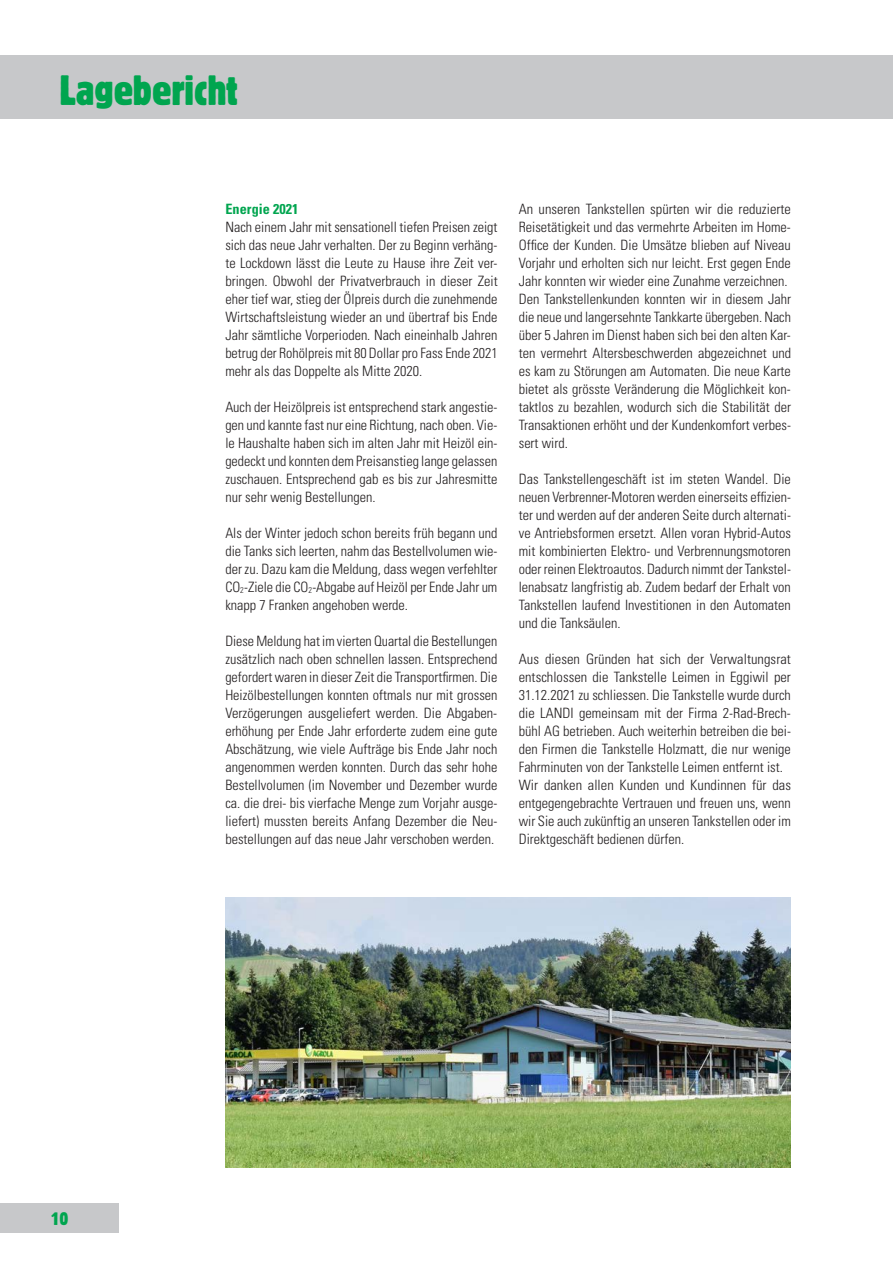
<style>
.page{position:relative;width:893px;height:1263px;background:#fff}
.page>*{position:absolute;margin:0;border:0;box-sizing:border-box;transform-origin:0 0}
.t1{font:condensed 42px "Block Pro";color:#00a54f}
.t2{font:condensed 18px "Block Pro";color:#00a54f}
.t3{font:300 condensed 14.25px/18px "Univers LT Std";color:#231f20;text-align:justify}
.t4{font:700 condensed 14.25px "Univers LT Std";letter-spacing:.005em;color:#00a54f}
</style>
<div class="page">
<img style="left:225px;top:898px;width:566px;height:269px">
<div style="left:0;top:1203px;width:119px;height:30px;background:#c7c8ca"></div>
<div style="left:0;top:55px;width:893px;height:64px;background:#c7c8ca"></div>
<h1 class="t1" style="left:60px;top:63px;width:180px">Lagebericht</h1>
<p class="t4" style="left:225px;top:200px;width:75px">Energie 2021</p>
<p class="t3" style="left:225px;top:218px;width:274px">Nach einem Jahr mit sensationell tiefen Preisen zeigt sich das neue Jahr verhalten. Der zu Beginn verhäng&shy;te Lockdown lässt die Leute zu Hause ihre Zeit ver&shy;bringen. Obwohl der Privatverbrauch in dieser Zeit eher tief war, stieg der Ölpreis durch die zunehmende Wirtschaftsleistung wieder an und übertraf bis Ende Jahr sämtliche Vorperioden. Nach eineinhalb Jahren betrug der Rohölpreis mit 80 Dollar pro Fass Ende 2021 mehr als das Doppelte als Mitte 2020.</p>
<p class="t3" style="left:225px;top:398px;width:274px">Auch der Heizölpreis ist entsprechend stark angestie&shy;gen und kannte fast nur eine Richtung, nach oben. Vie&shy;le Haushalte haben sich im alten Jahr mit Heizöl ein&shy;gedeckt und konnten dem Preisanstieg lange gelassen zuschauen. Entsprechend gab es bis zur Jahresmitte nur sehr wenig Bestellungen.</p>
<p class="t3" style="left:225px;top:524px;width:274px">Als der Winter jedoch schon bereits früh begann und die Tanks sich leerten, nahm das Bestellvolumen wie&shy;der zu. Dazu kam die Meldung, dass wegen verfehlter CO<sub>2</sub>-Ziele die CO<sub>2</sub>-Abgabe auf Heizöl per Ende Jahr um knapp 7 Franken angehoben werde.</p>
<p class="t3" style="left:225px;top:632px;width:274px">Diese Meldung hat im vierten Quartal die Bestellungen zusätzlich nach oben schnellen lassen. Entsprechend gefordert waren in dieser Zeit die Transportfirmen. Die Heizölbestellungen konnten oftmals nur mit grossen Verzögerungen ausgeliefert werden. Die Abgaben&shy;erhöhung per Ende Jahr erforderte zudem eine gute Abschätzung, wie viele Aufträge bis Ende Jahr noch angenommen werden konnten. Durch das sehr hohe Bestellvolumen (im November und Dezember wurde ca. die drei- bis vierfache Menge zum Vorjahr ausge&shy;liefert) mussten bereits Anfang Dezember die Neu&shy;bestellungen auf das neue Jahr verschoben werden.</p>
<p class="t3" style="left:519px;top:200px;width:274px;text-align:left">An unseren Tankstellen spürten wir die reduzierte Reisetätigkeit und das vermehrte Arbeiten im Home-Office der Kunden. Die Umsätze blieben auf Niveau Vorjahr und erholten sich nur leicht. Erst gegen Ende Jahr konnten wir wieder eine Zunahme verzeichnen.<br>Den Tankstellenkunden konnten wir in diesem Jahr die neue und langersehnte Tankkarte übergeben. Nach über 5 Jahren im Dienst haben sich bei den alten Kar&shy;ten vermehrt Altersbeschwerden abgezeichnet und es kam zu Störungen am Automaten. Die neue Karte bietet als grösste Veränderung die Möglichkeit kon&shy;taktlos zu bezahlen, wodurch sich die Stabilität der Transaktionen erhöht und der Kundenkomfort verbes&shy;sert wird.</p>
<p class="t3" style="left:519px;top:470px;width:274px">Das Tankstellengeschäft ist im steten Wandel. Die neuen Verbrenner-Motoren werden einerseits effizien&shy;ter und werden auf der anderen Seite durch alternati&shy;ve Antriebsformen ersetzt. Allen voran Hybrid-Autos mit kombinierten Elektro- und Verbrennungsmotoren oder reinen Elektroautos. Dadurch nimmt der Tankstel&shy;lenabsatz langfristig ab. Zudem bedarf der Erhalt von Tankstellen laufend Investitionen in den Automaten und die Tanksäulen.</p>
<p class="t3" style="left:519px;top:650px;width:274px;text-align:left">Aus diesen Gründen hat sich der Verwaltungsrat entschlossen die Tankstelle Leimen in Eggiwil per 31.12.2021 zu schliessen. Die Tankstelle wurde durch die LANDI gemeinsam mit der Firma 2-Rad-Brech&shy;bühl AG betrieben. Auch weiterhin betreiben die bei&shy;den Firmen die Tankstelle Holzmatt, die nur wenige Fahrminuten von der Tankstelle Leimen entfernt ist.<br>Wir danken allen Kunden und Kundinnen für das entgegengebrachte Vertrauen und freuen uns, wenn wir Sie auch zukünftig an unseren Tankstellen oder im Direktgeschäft bedienen dürfen.</p>
<p class="t2" style="left:51px;top:1207px;width:19px">10</p>
</div>
